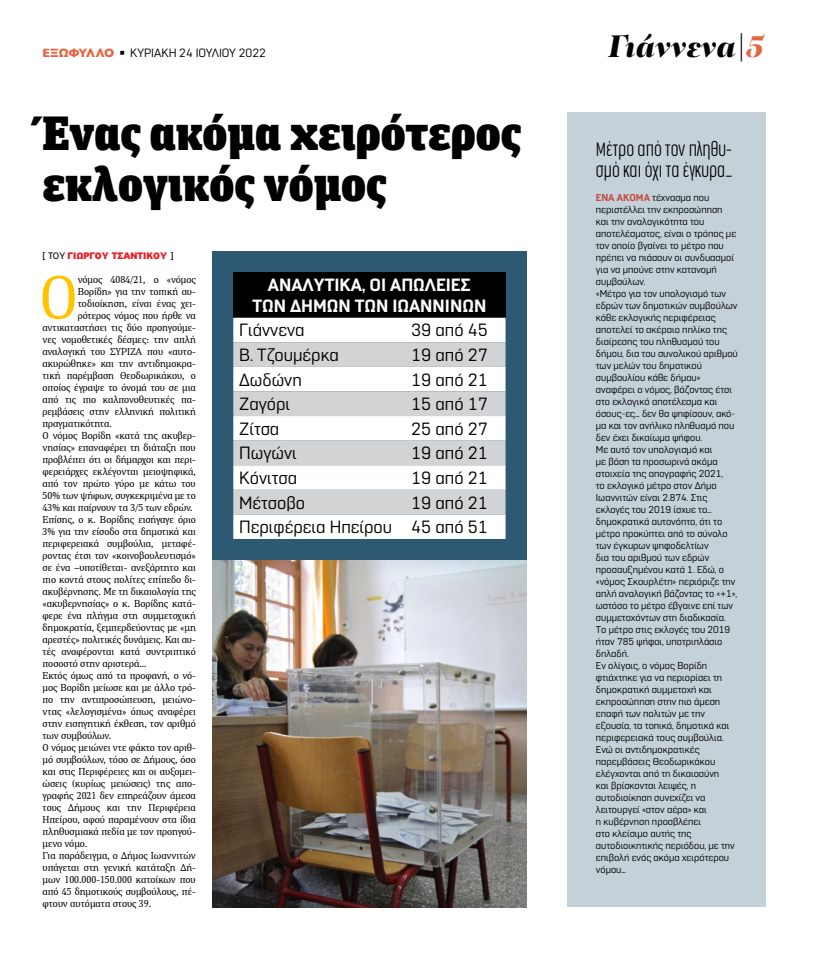
<style>
.page{position:relative;width:823px;height:964px;background:#fff}
.page>*{position:absolute;margin:0;border:0;box-sizing:border-box;transform-origin:0 0}
.t1{font:61.7px "PFDIN Serif";color:#ffc300}
.t2{font:900 48px/51px "FF Unit Slab Pro";color:#000}
.t3{font:italic 900 32px "PF Regal Display Pro";color:#000}
.t4{font:200 18px/21.6px "Cocogoose Compressed";color:#000}
.t5{font:17.7px/24.6px "Normative Pro";color:#000;text-align:right}
.t6{font:700 17.7px/21.3px "Normative Pro";color:#fff;text-align:center}
.t7{font:12px "Normative Pro";color:#000}
.t8{font:10px "PFDIN Serif";color:#000}
.t9{font:10px/12px "Normative Pro";color:#000}
.t10{font:900 10px "PF Highway Sans Pro";color:#ed1d24}
.s1{font-family:"Gill Sans Nova";font-weight:800;color:#e46644}
.s2{font-weight:400;color:#000}
.s3{color:#e46644}
.s4{font-weight:700;color:#c54941}
</style>
<div class="page">
<img style="left:213px;top:560px;width:313px;height:347px">
<div style="left:567px;top:112px;width:198px;height:795px;background:#c4d1d8"></div>
<div style="left:212px;top:251px;width:314px;height:309px;background:#2e5973"></div>
<div style="left:233px;top:272px;width:272px;height:46px;background:#000"></div>
<div style="left:233px;top:318px;width:272px;height:221px;background:#fff"></div>
<svg style="left:233px;top:342px;width:272px;height:172px;background:#e3e4e5"></svg>
<p class="t7" style="left:43px;top:46px;width:225px"><span class="s1">ΕΞΩΦΥΛΛΟ</span> ◾ ΚΥΡΙΑΚΗ 24 ΙΟΥΛΙΟΥ 2022</p>
<h2 class="t2" style="left:43px;top:106px;width:479px">Ένας ακόμα χειρότερος εκλογικός νόμος</h2>
<p class="t10" style="left:43px;top:249px;width:132px"><span class="s2">[ ΤΟΥ</span> ΓΙΩΡΓΟΥ ΤΣΑΝΤΙΚΟΥ <span class="s2">]</span></p>
<h1 class="t1" style="left:39px;top:259px;width:40px">Ο</h1>
<p class="t8" style="left:78px;top:273px;width:119px">νόμος 4084/21, ο «νόμος</p>
<p class="t8" style="left:78px;top:285px;width:119px">Βορίδη» για την τοπική αυ-</p>
<p class="t8" style="left:78px;top:297px;width:119px">τοδιοίκηση, είναι ένας χει-</p>
<p class="t8" style="left:78px;top:309px;width:119px">ρότερος νόμος που ήρθε να</p>
<p class="t8" style="left:43px;top:321px;width:155px">αντικαταστήσει τις δύο προηγούμε-</p>
<p class="t8" style="left:43px;top:333px;width:155px">νες νομοθετικές δέσμες: την απλή</p>
<p class="t8" style="left:43px;top:345px;width:155px">αναλογική του ΣΥΡΙΖΑ που «αυτο-</p>
<p class="t8" style="left:43px;top:357px;width:155px">ακυρώθηκε» και την αντιδημοκρα-</p>
<p class="t8" style="left:43px;top:369px;width:155px">τική παρέμβαση Θεοδωρικάκου, ο</p>
<p class="t8" style="left:43px;top:381px;width:155px">οποίος έγραψε το όνομά του σε μια</p>
<p class="t8" style="left:43px;top:393px;width:155px">από τις πιο καλπονοθευτικές πα-</p>
<p class="t8" style="left:43px;top:405px;width:155px">ρεμβάσεις στην ελληνική πολιτική</p>
<p class="t8" style="left:43px;top:417px;width:71px">πραγματικότητα.</p>
<p class="t8" style="left:43px;top:429px;width:155px">Ο νόμος Βορίδη «κατά της ακυβερ-</p>
<p class="t8" style="left:43px;top:441px;width:155px">νησίας» επαναφέρει τη διάταξη που</p>
<p class="t8" style="left:43px;top:453px;width:155px">προβλέπει ότι οι δήμαρχοι και περι-</p>
<p class="t8" style="left:43px;top:465px;width:155px">φερειάρχες εκλέγονται μειοψηφικά,</p>
<p class="t8" style="left:43px;top:477px;width:155px">από τον πρώτο γύρο με κάτω του</p>
<p class="t8" style="left:43px;top:489px;width:155px">50% των ψήφων, συγκεκριμένα με το</p>
<p class="t8" style="left:43px;top:501px;width:151px">43% και παίρνουν τα 3/5 των εδρών.</p>
<p class="t8" style="left:43px;top:513px;width:155px">Επίσης, ο κ. Βορίδης εισήγαγε όριο</p>
<p class="t8" style="left:43px;top:525px;width:155px">3% για την είσοδο στα δημοτικά και</p>
<p class="t8" style="left:43px;top:537px;width:155px">περιφερειακά συμβούλια, μεταφέ-</p>
<p class="t8" style="left:43px;top:549px;width:155px">ροντας έτσι τον «κοινοβουλευτισμό»</p>
<p class="t8" style="left:43px;top:561px;width:155px">σε ένα –υποτίθεται- ανεξάρτητο και</p>
<p class="t8" style="left:43px;top:573px;width:155px">πιο κοντά στους πολίτες επίπεδο δι-</p>
<p class="t8" style="left:43px;top:585px;width:155px">ακυβέρνησης. Με τη δικαιολογία της</p>
<p class="t8" style="left:43px;top:597px;width:155px">«ακυβερνησίας» ο κ. Βορίδης κατά-</p>
<p class="t8" style="left:43px;top:609px;width:155px">φερε ένα πλήγμα στη συμμετοχική</p>
<p class="t8" style="left:43px;top:621px;width:155px">δημοκρατία, ξεμπερδεύοντας με «μη</p>
<p class="t8" style="left:43px;top:633px;width:155px">αρεστές» πολιτικές δυνάμεις. Και αυ-</p>
<p class="t8" style="left:43px;top:645px;width:155px">τές αναφέρονται κατά συντριπτικό</p>
<p class="t8" style="left:43px;top:657px;width:105px">ποσοστό στην αριστερά…</p>
<p class="t8" style="left:43px;top:669px;width:155px">Εκτός όμως από τα προφανή, ο νό-</p>
<p class="t8" style="left:43px;top:681px;width:155px">μος Βορίδη μείωσε και με άλλο τρό-</p>
<p class="t8" style="left:43px;top:693px;width:155px">πο την αντιπροσώπευση, μειώνο-</p>
<p class="t8" style="left:43px;top:705px;width:155px">ντας «λελογισμένα» όπως αναφέρει</p>
<p class="t8" style="left:43px;top:717px;width:155px">στην εισηγητική έκθεση, τον αριθμό</p>
<p class="t8" style="left:43px;top:729px;width:70px">των συμβούλων.</p>
<p class="t8" style="left:43px;top:741px;width:155px">Ο νόμος μειώνει ντε φάκτο τον αριθ-</p>
<p class="t8" style="left:43px;top:753px;width:155px">μό συμβούλων, τόσο σε Δήμους, όσο</p>
<p class="t8" style="left:43px;top:765px;width:155px">και στις Περιφέρειες και οι αυξομει-</p>
<p class="t8" style="left:43px;top:777px;width:155px">ώσεις (κυρίως μειώσεις) της απο-</p>
<p class="t8" style="left:43px;top:789px;width:155px">γραφής 2021 δεν επηρεάζουν άμεσα</p>
<p class="t8" style="left:43px;top:801px;width:155px">τους Δήμους και την Περιφέρεια</p>
<p class="t8" style="left:43px;top:813px;width:155px">Ηπείρου, αφού παραμένουν στα ίδια</p>
<p class="t8" style="left:43px;top:825px;width:155px">πληθυσμιακά πεδία με τον προηγού-</p>
<p class="t8" style="left:43px;top:837px;width:46px">μενο νόμο.</p>
<p class="t8" style="left:43px;top:849px;width:155px">Για παράδειγμα, ο Δήμος Ιωαννιτών</p>
<p class="t8" style="left:43px;top:861px;width:155px">υπάγεται στη γενική κατάταξη Δή-</p>
<p class="t8" style="left:43px;top:873px;width:155px">μων 100.000-150.000 κατοίκων που</p>
<p class="t8" style="left:43px;top:885px;width:155px">από 45 δημοτικούς συμβούλους, πέ-</p>
<p class="t8" style="left:43px;top:897px;width:110px">φτουν αυτόματα στους 39.</p>
<h3 class="t6" style="left:252px;top:274px;width:235px">ΑΝΑΛΥΤΙΚΆ, ΟΙ ΑΠΏΛΕΙΕΣ<br>ΤΩΝ ΔΉΜΩΝ ΤΩΝ ΙΩΑΝΝΊΝΩΝ</h3>
<h3 class="t5" style="left:239px;top:318px;width:67px">Γιάννενα</h3>
<h3 class="t5" style="left:411px;top:318px;width:78px">39 από 45</h3>
<h3 class="t5" style="left:239px;top:343px;width:101px">Β. Τζουμέρκα</h3>
<h3 class="t5" style="left:411px;top:343px;width:78px">19 από 27</h3>
<h3 class="t5" style="left:239px;top:367px;width:64px">Δωδώνη</h3>
<h3 class="t5" style="left:411px;top:367px;width:78px">19 από 21</h3>
<h3 class="t5" style="left:239px;top:392px;width:52px">Ζαγόρι</h3>
<h3 class="t5" style="left:411px;top:392px;width:78px">15 από 17</h3>
<h3 class="t5" style="left:239px;top:416px;width:42px">Ζίτσα</h3>
<h3 class="t5" style="left:411px;top:416px;width:78px">25 από 27</h3>
<h3 class="t5" style="left:239px;top:441px;width:59px">Πωγώνι</h3>
<h3 class="t5" style="left:411px;top:441px;width:78px">19 από 21</h3>
<h3 class="t5" style="left:239px;top:466px;width:60px">Κόνιτσα</h3>
<h3 class="t5" style="left:411px;top:466px;width:78px">19 από 21</h3>
<h3 class="t5" style="left:239px;top:490px;width:67px">Μέτσοβο</h3>
<h3 class="t5" style="left:239px;top:490px;width:250px">19 από 21<br>Περιφέρεια Ηπείρου 45 από 51</h3>
<h3 class="t3" style="left:608px;top:26px;width:157px">Γιάννενα|<span class="s3">5</span></h3>
<h3 class="t4" style="left:595px;top:138px;width:138px">Μέτρο από τον πληθυ&shy;σμό και όχι τα έγκυρα…</h3>
<p class="t9" style="left:595px;top:192px;width:143px"><span class="s4">ΈΝΑ ΑΚΌΜΑ</span> τέχνασμα που περιστέλλει την εκπροσώπηση και την αναλογικότητα του αποτελέσματος, είναι ο τρόπος με τον οποίο βγαίνει το μέτρο που πρέπει να πιάσουν οι συνδυασμοί για να μπούνε στην κατανομή συμβούλων.<br>«Μέτρο για τον υπολογισμό των εδρών των δημοτικών συμβούλων κάθε εκλογικής περιφέρειας αποτελεί το ακέραιο πηλίκο της διαίρεσης του πληθυσμού του δήμου, δια του συνολικού αριθμού των μελών του δημοτικού συμβουλίου κάθε δήμου» αναφέρει ο νόμος, βάζοντας έτσι στο εκλογικό αποτέλεσμα και όσους-ες… δεν θα ψηφίσουν, ακό&shy;μα και τον ανήλικο πληθυσμό που δεν έχει δικαίωμα ψήφου.<br>Με αυτό τον υπολογισμό και<br>με βάση τα προσωρινά ακόμα στοιχεία της απογραφής 2021,<br>το εκλογικό μέτρο στον Δήμο<br>Ιωαννιτών είναι 2.874. Στις εκλογές του 2019 ίσχυε το… δημοκρατικά αυτονόητο, ότι το μέτρο προκύπτει από το σύνολο των έγκυρων ψηφοδελτίων<br>δια του αριθμού των εδρών προσαυξημένου κατά 1. Εδώ, ο «νόμος Σκουρλέτη» περιόριζε την απλή αναλογική βάζοντας το «+1», ωστόσο το μέτρο έβγαινε επί των συμμετοχόντων στη διαδικασία.<br>Το μέτρο στις εκλογές του 2019 ήταν 785 ψήφοι, υποτριπλάσιο δηλαδή.<br>Εν ολίγοις, ο νόμος Βορίδη φτιάχτηκε για να περιορίσει τη δημοκρατική συμμετοχή και εκπροσώπηση στην πιο άμεση επαφή των πολιτών με την εξουσία, τα τοπικά, δημοτικά και περιφερειακά τους συμβούλια.<br>Ενώ οι αντιδημοκρατικές παρεμβάσεις Θεοδωρικάκου ελέγχονται από τη δικαιοσύνη<br>και βρίσκονται λειψές, η αυτοδιοίκηση συνεχίζει να λειτουργεί «στον αέρα» και<br>η κυβέρνηση προσβλέπει<br>στο κλείσιμο αυτής της αυτοδιοικητικής περιόδου, με την επιβολή ενός ακόμα χειρότερου νόμου…</p>
</div>
